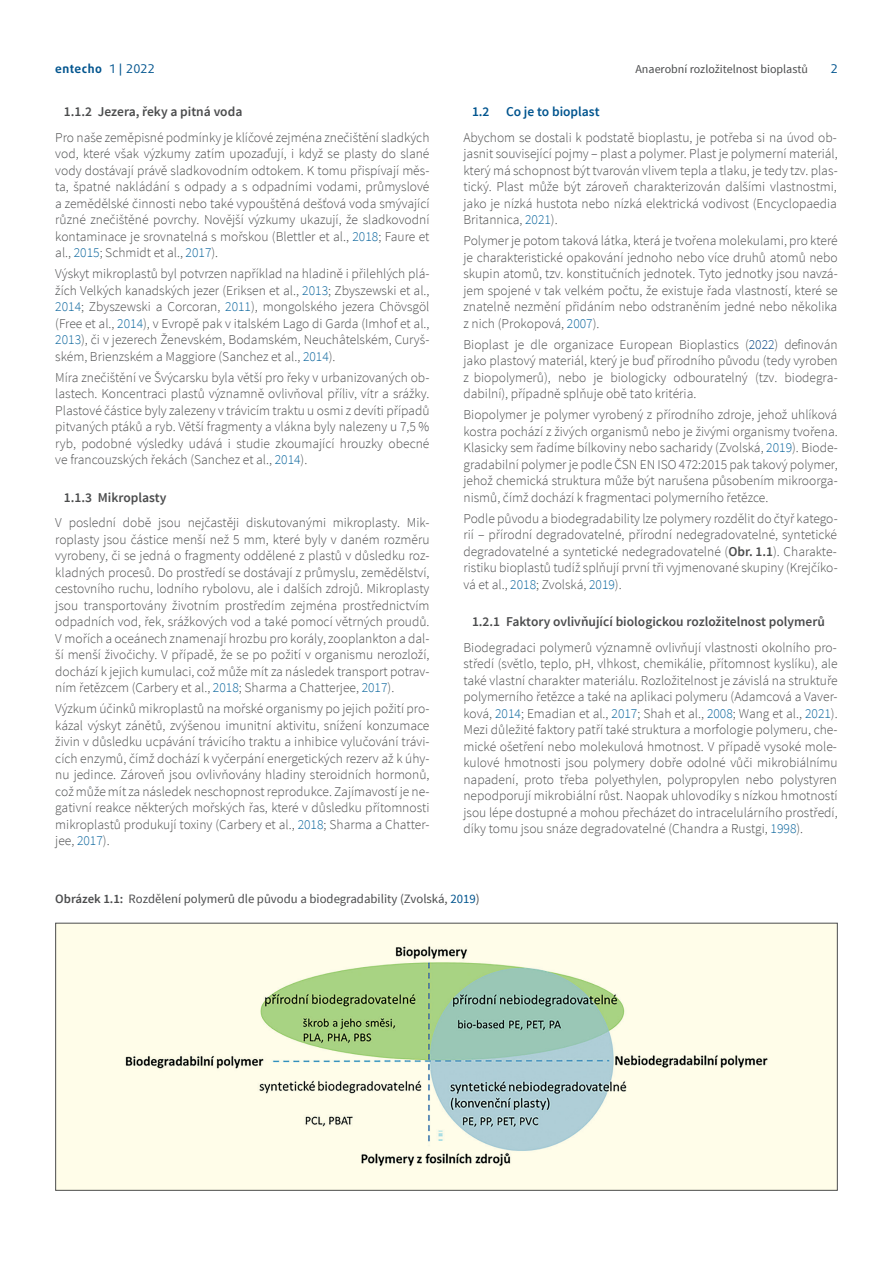
<style>
.page{position:relative;width:893px;height:1263px;background:#fff}
.page>*{position:absolute;margin:0;border:0;box-sizing:border-box;transform-origin:0 0}
.t1{font:300 13.5px/16.5px "Source Sans Pro";color:#4b4c4d;text-align:justify}
.t2{font:600 13.5px "Source Sans Pro";color:#4b4c4d}
.t3{font:600 13.5px "Source Sans Pro";color:#00548e}
.t4{font:12.75px "Source Sans Pro";color:#4b4c4d}
.t5{font:12px "Source Sans Pro";color:#4b4c4d}
.t6{font:700 12px "Daxline Pro";letter-spacing:.04em;color:#00548e}
.t7{font:12px "Daxline Pro";color:#00548e}
.s1{font-weight:400}
.s2{color:#09649c}
.s3{color:#004080}
.s4{font-weight:600}
.s5{color:#00548e}
</style>
<div class="page">
<div style="left:56px;top:923px;width:781px;height:267px;background:#fffde9"></div>
<img style="left:125px;top:946px;width:643px;height:220px">
<p class="t6" style="left:55px;top:61px;width:101px">entecho <span class="s1">1 | 2022</span></p>
<p class="t5" style="left:635px;top:61px;width:174px">Anaerobní rozložitelnost bioplastů</p>
<p class="t7" style="left:831px;top:61px;width:8px">2</p>
<p class="t2" style="left:64px;top:103px;width:180px">1.1.2 Jezera, řeky a pitná voda</p>
<p class="t1" style="left:55px;top:129px;width:376px">Pro naše zeměpisné podmínky je klíčové zejména znečištění sladkých vod, které však výzkumy zatím upozaďují, i když se plasty do slané vody dostávají právě sladkovodním odtokem. K tomu přispívají měs&shy;ta, špatné nakládání s odpady a s odpadními vodami, průmyslové a zemědělské činnosti nebo také vypouštěná dešťová voda smývající různé znečištěné povrchy. Novější výzkumy ukazují, že sladkovodní kontaminace je srovnatelná s mořskou (Blettler et al., <span class="s2">2018</span>; Faure et al., <span class="s2">2015</span>; Schmidt et al., <span class="s2">2017</span>).</p>
<p class="t1" style="left:55px;top:266px;width:376px">Výskyt mikroplastů byl potvrzen například na hladině i přilehlých plá&shy;žích Velkých kanadských jezer (Eriksen et al., <span class="s2">2013</span>; Zbyszewski et al., <span class="s2">2014</span>; Zbyszewski a Corcoran, <span class="s2">2011</span>), mongolského jezera Chövsgöl (Free et al., <span class="s2">2014</span>), v Evropě pak v italském Lago di Garda (Imhof et al., <span class="s2">2013</span>), či v jezerech Ženevském, Bodamském, Neuchâtelském, Curyš&shy;ském, Brienzském a Maggiore (Sanchez et al., <span class="s2">2014</span>).</p>
<p class="t1" style="left:55px;top:369px;width:376px">Míra znečištění ve Švýcarsku byla větší pro řeky v urbanizovaných ob&shy;lastech. Koncentraci plastů významně ovlivňoval příliv, vítr a srážky.<br>Plastové částice byly zalezeny v trávicím traktu u osmi z devíti případů pitvaných ptáků a ryb. Větší fragmenty a vlákna byly nalezeny u 7,5 % ryb, podobné výsledky udává i studie zkoumající hrouzky obecné ve francouzských řekách (Sanchez et al., <span class="s2">2014</span>).</p>
<p class="t2" style="left:64px;top:489px;width:104px">1.1.3 Mikroplasty</p>
<p class="t1" style="left:55px;top:515px;width:376px">V poslední době jsou nejčastěji diskutovanými mikroplasty. Mik&shy;roplasty jsou částice menší než 5 mm, které byly v daném rozměru vyrobeny, či se jedná o fragmenty oddělené z plastů v důsledku roz&shy;kladných procesů. Do prostředí se dostávají z průmyslu, zemědělství, cestovního ruchu, lodního rybolovu, ale i dalších zdrojů. Mikroplasty jsou transportovány životním prostředím zejména prostřednictvím odpadních vod, řek, srážkových vod a také pomocí větrných proudů.<br>V mořích a oceánech znamenají hrozbu pro korály, zooplankton a dal&shy;ší menší živočichy. V případě, že se po požití v organismu nerozloží, dochází k jejich kumulaci, což může mít za následek transport potrav&shy;ním řetězcem (Carbery et al., <span class="s2">2018</span>; Sharma a Chatterjee, <span class="s2">2017</span>).</p>
<p class="t1" style="left:55px;top:701px;width:376px">Výzkum účinků mikroplastů na mořské organismy po jejich požití pro&shy;kázal výskyt zánětů, zvýšenou imunitní aktivitu, snížení konzumace živin v důsledku ucpávání trávicího traktu a inhibice vylučování trávi&shy;cích enzymů, čímž dochází k vyčerpání energetických rezerv až k úhy&shy;nu jedince. Zároveň jsou ovlivňovány hladiny steroidních hormonů, což může mít za následek neschopnost reprodukce. Zajímavostí je ne&shy;gativní reakce některých mořských řas, které v důsledku přítomnosti mikroplastů produkují toxiny (Carbery et al., <span class="s2">2018</span>; Sharma a Chatter&shy;jee, <span class="s2">2017</span>).</p>
<p class="t3" style="left:472px;top:103px;width:129px">1.2 Co je to bioplast</p>
<p class="t1" style="left:463px;top:129px;width:376px">Abychom se dostali k podstatě bioplastu, je potřeba si na úvod ob&shy;jasnit související pojmy – plast a polymer. Plast je polymerní materiál, který má schopnost být tvarován vlivem tepla a tlaku, je tedy tzv. plas&shy;tický. Plast může být zároveň charakterizován dalšími vlastnostmi, jako je nízká hustota nebo nízká elektrická vodivost (Encyclopaedia Britannica, <span class="s2">2021</span>).</p>
<p class="t1" style="left:463px;top:233px;width:376px">Polymer je potom taková látka, která je tvořena molekulami, pro které je charakteristické opakování jednoho nebo více druhů atomů nebo skupin atomů, tzv. konstitučních jednotek. Tyto jednotky jsou navzá&shy;jem spojené v tak velkém počtu, že existuje řada vlastností, které se znatelně nezmění přidáním nebo odstraněním jedné nebo několika z nich (Prokopová, <span class="s2">2007</span>).</p>
<p class="t1" style="left:463px;top:336px;width:376px">Bioplast je dle organizace European Bioplastics (<span class="s3">2022</span>) definován jako plastový materiál, který je buď přírodního původu (tedy vyroben z biopolymerů), nebo je biologicky odbouratelný (tzv. biodegra&shy;dabilní), případně splňuje obě tato kritéria.</p>
<p class="t1" style="left:463px;top:407px;width:376px">Biopolymer je polymer vyrobený z přírodního zdroje, jehož uhlíková kostra pochází z živých organismů nebo je živými organismy tvořena.<br>Klasicky sem řadíme bílkoviny nebo sacharidy (Zvolská, <span class="s2">2019</span>). Biode&shy;gradabilní polymer je podle ČSN EN ISO 472:2015 pak takový polymer, jehož chemická struktura může být narušena působením mikroorga&shy;nismů, čímž dochází k fragmentaci polymerního řetězce.</p>
<p class="t1" style="left:463px;top:510px;width:376px">Podle původu a biodegradability lze polymery rozdělit do čtyř katego&shy;rií – přírodní degradovatelné, přírodní nedegradovatelné, syntetické degradovatelné a syntetické nedegradovatelné (<span class="s4">Obr. 1.1</span>). Charakte&shy;ristiku bioplastů tudíž splňují první tři vyjmenované skupiny (Krejčíko&shy;vá et al., <span class="s2">2018</span>; Zvolská, <span class="s2">2019</span>).</p>
<p class="t2" style="left:472px;top:613px;width:354px">1.2.1 Faktory ovlivňující biologickou rozložitelnost polymerů</p>
<p class="t1" style="left:463px;top:639px;width:376px">Biodegradaci polymerů významně ovlivňují vlastnosti okolního pro&shy;středí (světlo, teplo, pH, vlhkost, chemikálie, přítomnost kyslíku), ale také vlastní charakter materiálu. Rozložitelnost je závislá na struktuře polymerního řetězce a také na aplikaci polymeru (Adamcová a Vaver&shy;ková, <span class="s2">2014</span>; Emadian et al., <span class="s2">2017</span>; Shah et al., <span class="s2">2008</span>; Wang et al., <span class="s2">2021</span>).<br>Mezi důležité faktory patří také struktura a morfologie polymeru, che&shy;mické ošetření nebo molekulová hmotnost. V případě vysoké mole&shy;kulové hmotnosti jsou polymery dobře odolné vůči mikrobiálnímu napadení, proto třeba polyethylen, polypropylen nebo polystyren nepodporují mikrobiální růst. Naopak uhlovodíky s nízkou hmotností jsou lépe dostupné a mohou přecházet do intracelulárního prostředí, díky tomu jsou snáze degradovatelné (Chandra a Rustgi, <span class="s2">1998</span>).</p>
<p class="t4" style="left:55px;top:890px;width:426px"><span class="s4">Obrázek 1.1:</span> Rozdělení polymerů dle původu a biodegradability (Zvolská, <span class="s5">2019</span>)</p>
</div>
